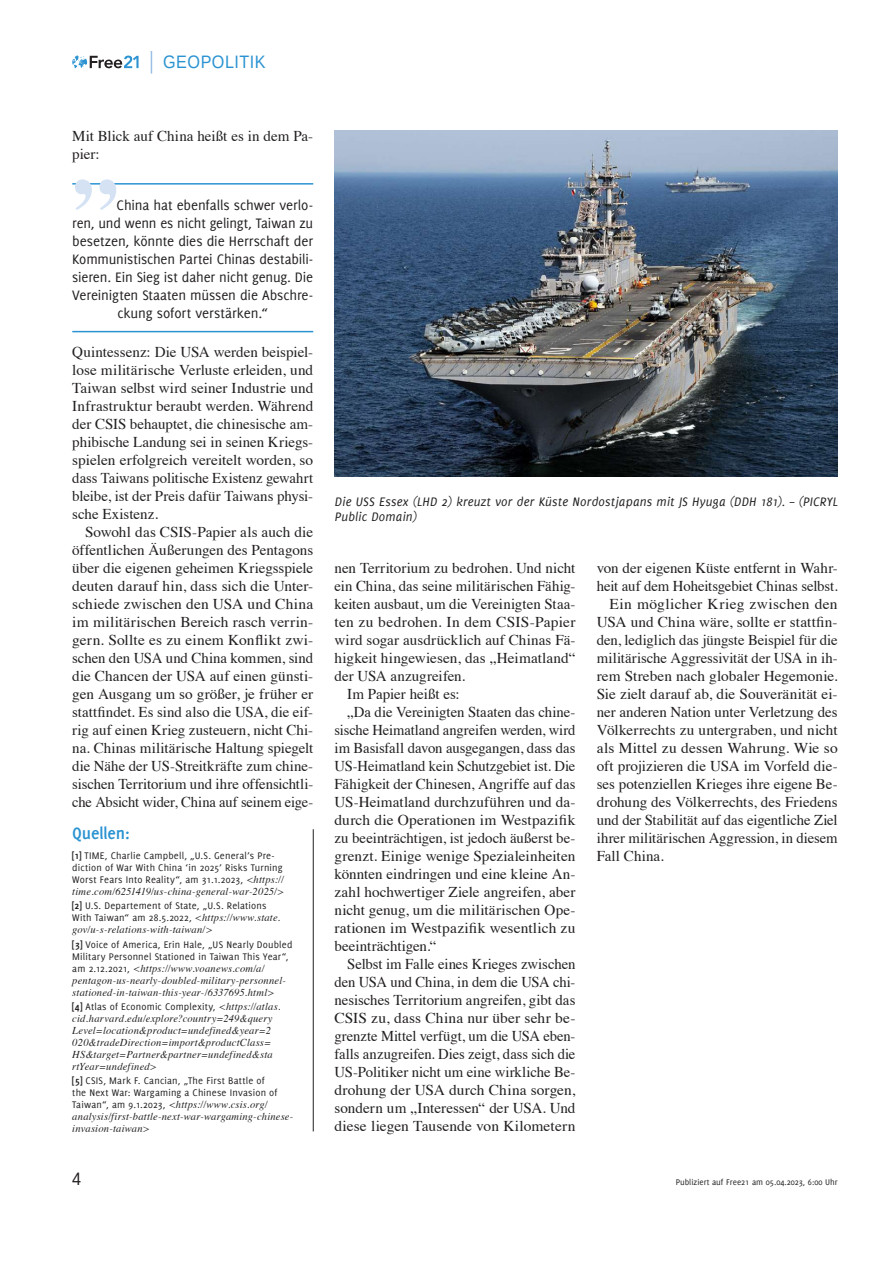
<style>
.page{position:relative;width:893px;height:1263px;background:#fff}
.page>*{position:absolute;margin:0;border:0;box-sizing:border-box;transform-origin:0 0}
.t1{font:700 91.5px "Times";color:#d4e2f4}
.t2{font:18px "Liberation Sans";letter-spacing:.03em;color:#2b93d1;scale:.9 1}
.t3{font:700 18px "Delicious";letter-spacing:-.01em;color:#2b93d1}
.t4{font:18px "Liberation Sans";color:#231f20;scale:.9 1}
.t5{font:15px/18px "Times";color:#231f20;text-align:justify}
.t6{font:15px "Delicious";letter-spacing:-.01em;color:#231f20}
.t7{font:15px "Times";letter-spacing:.025em;color:#231f20}
.t8{font:italic 13.5px/15px "Delicious";letter-spacing:.015em;color:#231f20}
.t9{font:italic 10.5px/12px "Times";letter-spacing:.02em;color:#231f20}
.t10{font:10.5px/12px "Delicious";letter-spacing:.015em;color:#231f20}
.t11{font:9px "Delicious";color:#231f20}
.s1{font-weight:700}
.s2{font-family:"Times";font-style:italic}
.s3{font-family:"Delicious";font-style:normal}
</style>
<div class="page">
<svg style="left:72px;top:55px;width:67px;height:13px"></svg>
<svg style="left:151px;top:51px;width:1px;height:23px"></svg>
<hr style="left:72px;top:183px;width:241px;height:2px;background:#2b93d1">
<hr style="left:72px;top:331px;width:241px;height:1px;background:#2b93d1">
<img style="left:335px;top:131px;width:503px;height:346px">
<hr style="left:313px;top:829px;width:1px;height:302px;background:#231f20">
<p class="t2" style="left:163px;top:51px;width:115px">GEOPOLITIK</p>
<p class="t5" style="left:72px;top:126px;width:242px">Mit Blick auf China heißt es in dem Pa&shy;pier:</p>
<h1 class="t1" style="left:72px;top:75px;width:47px">„</h1>
<p class="t6" style="left:117px;top:197px;width:198px">China hat ebenfalls schwer verlo-</p>
<p class="t6" style="left:72px;top:215px;width:242px">ren, und wenn es nicht gelingt, Taiwan zu</p>
<p class="t6" style="left:72px;top:233px;width:242px">besetzen, könnte dies die Herrschaft der</p>
<p class="t6" style="left:72px;top:251px;width:242px">Kommunistischen Partei Chinas destabili-</p>
<p class="t6" style="left:72px;top:269px;width:242px">sieren. Ein Sieg ist daher nicht genug. Die</p>
<p class="t6" style="left:72px;top:287px;width:242px">Vereinigten Staaten müssen die Abschre-</p>
<p class="t6" style="left:117px;top:305px;width:152px">ckung sofort verstärken.“</p>
<p class="t5" style="left:72px;top:342px;width:242px">Quintessenz: Die USA werden beispiel&shy;lose militärische Verluste erleiden, und Taiwan selbst wird seiner Industrie und Infrastruktur beraubt werden. Während der CSIS behauptet, die chinesische am&shy;phibische Landung sei in seinen Kriegs&shy;spielen erfolgreich vereitelt worden, so dass Taiwans politische Existenz gewahrt bleibe, ist der Preis dafür Taiwans physi&shy;sche Existenz.</p>
<p class="t5" style="left:72px;top:522px;width:242px;text-indent:13px">Sowohl das CSIS-Papier als auch die öffentlichen Äußerungen des Pentagons über die eigenen geheimen Kriegsspiele deuten darauf hin, dass sich die Unter&shy;schiede zwischen den USA und China im militärischen Bereich rasch verrin&shy;gern. Sollte es zu einem Konflikt zwi&shy;schen den USA und China kommen, sind die Chancen der USA auf einen günsti&shy;gen Ausgang um so größer, je früher er stattfindet. Es sind also die USA, die eif&shy;rig auf einen Krieg zusteuern, nicht Chi&shy;na. Chinas militärische Haltung spiegelt die Nähe der US-Streitkräfte zum chine&shy;sischen Territorium und ihre offensichtli&shy;che Absicht wider, China auf seinem eige-</p>
<p class="t3" style="left:72px;top:823px;width:59px">Quellen:</p>
<p class="t10" style="left:72px;top:850px;width:213px"><span class="s1">[1]</span> TIME, Charlie Campbell, „U.S. General’s Pre&shy;diction of War With China ‘in 2025’ Risks Turning<br>Worst Fears Into Reality“, am 31.1.2023, <span class="s2">&lt;https://</span></p>
<p class="t9" style="left:72px;top:885px;width:214px">time.com/6251419/us-china-general-war-2025/&gt;</p>
<p class="t10" style="left:72px;top:900px;width:209px"><span class="s1">[2]</span> U.S. Departement of State, „U.S. Relations<br>With Taiwan“ am 28.5.2022, <span class="s2">&lt;https://www.state.</span></p>
<p class="t9" style="left:72px;top:923px;width:142px">gov/u-s-relations-with-taiwan/&gt;</p>
<p class="t10" style="left:72px;top:938px;width:222px"><span class="s1">[3]</span> Voice of America, Erin Hale, „US Nearly Doubled<br>Military Personnel Stationed in Taiwan This Year“,</p>
<p class="t9" style="left:72px;top:961px;width:215px"><span class="s3">am 2.12.2021,</span> &lt;https://www.voanews.com/a/ pentagon-us-nearly-doubled-military-personnel&shy;stationed-in-taiwan-this-year-/6337695.html&gt;</p>
<p class="t10" style="left:72px;top:1000px;width:210px"><span class="s1">[4]</span> Atlas of Economic Complexity, <span class="s2">&lt;https://atlas.</span></p>
<p class="t9" style="left:72px;top:1011px;width:202px">cid.harvard.edu/explore?country=249&amp;query Level=location&amp;product=undefined&amp;year=2<br>020&amp;tradeDirection=import&amp;productClass= HS&amp;target=Partner&amp;partner=undefined&amp;sta rtYear=undefined&gt;</p>
<p class="t10" style="left:72px;top:1074px;width:207px"><span class="s1">[5]</span> CSIS, Mark F. Cancian, „The First Battle of the Next War: Wargaming a Chinese Invasion of</p>
<p class="t9" style="left:72px;top:1098px;width:223px"><span class="s3">Taiwan“, am 9.1.2023,</span> &lt;https://www.csis.org/ analysis/first-battle-next-war-wargaming-chinese&shy;invasion-taiwan&gt;</p>
<p class="t8" style="left:335px;top:494px;width:505px">Die USS Essex (LHD 2) kreuzt vor der Küste Nordostjapans mit JS Hyuga (DDH 181). – (PICRYL<br>Public Domain)</p>
<p class="t5" style="left:334px;top:558px;width:242px">nen Territorium zu bedrohen. Und nicht</p>
<p class="t5" style="left:334px;top:576px;width:242px">ein China, das seine militärischen Fähig-</p>
<p class="t5" style="left:334px;top:594px;width:242px">keiten ausbaut, um die Vereinigten Staa-</p>
<p class="t5" style="left:334px;top:612px;width:242px">ten zu bedrohen. In dem CSIS-Papier</p>
<p class="t5" style="left:334px;top:630px;width:242px">wird sogar ausdrücklich auf Chinas Fä-</p>
<p class="t5" style="left:334px;top:648px;width:242px">higkeit hingewiesen, das „Heimatland“</p>
<p class="t5" style="left:334px;top:666px;width:132px">der USA anzugreifen.</p>
<p class="t5" style="left:347px;top:684px;width:114px">Im Papier heißt es:</p>
<p class="t5" style="left:347px;top:702px;width:230px">„Da die Vereinigten Staaten das chine-</p>
<p class="t5" style="left:334px;top:720px;width:242px">sische Heimatland angreifen werden, wird</p>
<p class="t5" style="left:334px;top:738px;width:242px">im Basisfall davon ausgegangen, dass das</p>
<p class="t5" style="left:334px;top:756px;width:242px">US-Heimatland kein Schutzgebiet ist. Die</p>
<p class="t5" style="left:334px;top:774px;width:242px">Fähigkeit der Chinesen, Angriffe auf das</p>
<p class="t5" style="left:334px;top:792px;width:242px">US-Heimatland durchzuführen und da-</p>
<p class="t5" style="left:334px;top:810px;width:242px">durch die Operationen im Westpazifik</p>
<p class="t5" style="left:334px;top:828px;width:242px">zu beeinträchtigen, ist jedoch äußerst be-</p>
<p class="t5" style="left:334px;top:846px;width:242px">grenzt. Einige wenige Spezialeinheiten</p>
<p class="t5" style="left:334px;top:864px;width:242px">könnten eindringen und eine kleine An-</p>
<p class="t5" style="left:334px;top:882px;width:242px">zahl hochwertiger Ziele angreifen, aber</p>
<p class="t5" style="left:334px;top:900px;width:242px">nicht genug, um die militärischen Ope-</p>
<p class="t5" style="left:334px;top:918px;width:242px">rationen im Westpazifik wesentlich zu</p>
<p class="t5" style="left:334px;top:936px;width:104px">beeinträchtigen.“</p>
<p class="t5" style="left:347px;top:954px;width:230px">Selbst im Falle eines Krieges zwischen</p>
<p class="t5" style="left:334px;top:972px;width:242px">den USA und China, in dem die USA chi-</p>
<p class="t5" style="left:334px;top:990px;width:242px">nesisches Territorium angreifen, gibt das</p>
<p class="t5" style="left:334px;top:1008px;width:242px">CSIS zu, dass China nur über sehr be-</p>
<p class="t5" style="left:334px;top:1026px;width:242px">grenzte Mittel verfügt, um die USA eben-</p>
<p class="t5" style="left:334px;top:1044px;width:242px">falls anzugreifen. Dies zeigt, dass sich die</p>
<p class="t5" style="left:334px;top:1062px;width:242px">US-Politiker nicht um eine wirkliche Be-</p>
<p class="t5" style="left:334px;top:1080px;width:242px">drohung der USA durch China sorgen,</p>
<p class="t5" style="left:334px;top:1098px;width:242px">sondern um „Interessen“ der USA. Und</p>
<p class="t5" style="left:334px;top:1116px;width:242px">diese liegen Tausende von Kilometern</p>
<p class="t5" style="left:597px;top:558px;width:242px">von der eigenen Küste entfernt in Wahr-</p>
<p class="t5" style="left:597px;top:576px;width:242px">heit auf dem Hoheitsgebiet Chinas selbst.</p>
<p class="t7" style="left:609px;top:590px;width:230px">Ein möglicher Krieg zwischen den</p>
<p class="t5" style="left:597px;top:612px;width:242px">USA und China wäre, sollte er stattfin-</p>
<p class="t5" style="left:597px;top:630px;width:242px">den, lediglich das jüngste Beispiel für die</p>
<p class="t5" style="left:597px;top:648px;width:242px">militärische Aggressivität der USA in ih-</p>
<p class="t5" style="left:597px;top:666px;width:242px">rem Streben nach globaler Hegemonie.</p>
<p class="t5" style="left:597px;top:684px;width:242px">Sie zielt darauf ab, die Souveränität ei-</p>
<p class="t5" style="left:597px;top:702px;width:242px">ner anderen Nation unter Verletzung des</p>
<p class="t5" style="left:597px;top:720px;width:242px">Völkerrechts zu untergraben, und nicht</p>
<p class="t5" style="left:597px;top:738px;width:242px">als Mittel zu dessen Wahrung. Wie so</p>
<p class="t5" style="left:597px;top:756px;width:242px">oft projizieren die USA im Vorfeld die-</p>
<p class="t5" style="left:597px;top:774px;width:242px">ses potenziellen Krieges ihre eigene Be-</p>
<p class="t5" style="left:597px;top:792px;width:242px">drohung des Völkerrechts, des Friedens</p>
<p class="t5" style="left:597px;top:810px;width:242px">und der Stabilität auf das eigentliche Ziel</p>
<p class="t5" style="left:597px;top:828px;width:242px">ihrer militärischen Aggression, in diesem</p>
<p class="t5" style="left:597px;top:846px;width:69px">Fall China.</p>
<p class="t4" style="left:72px;top:1168px;width:12px">4</p>
<p class="t11" style="left:676px;top:1177px;width:163px">Publiziert auf Free21 am 05.04.2023, 6:00 Uhr</p>
</div>
